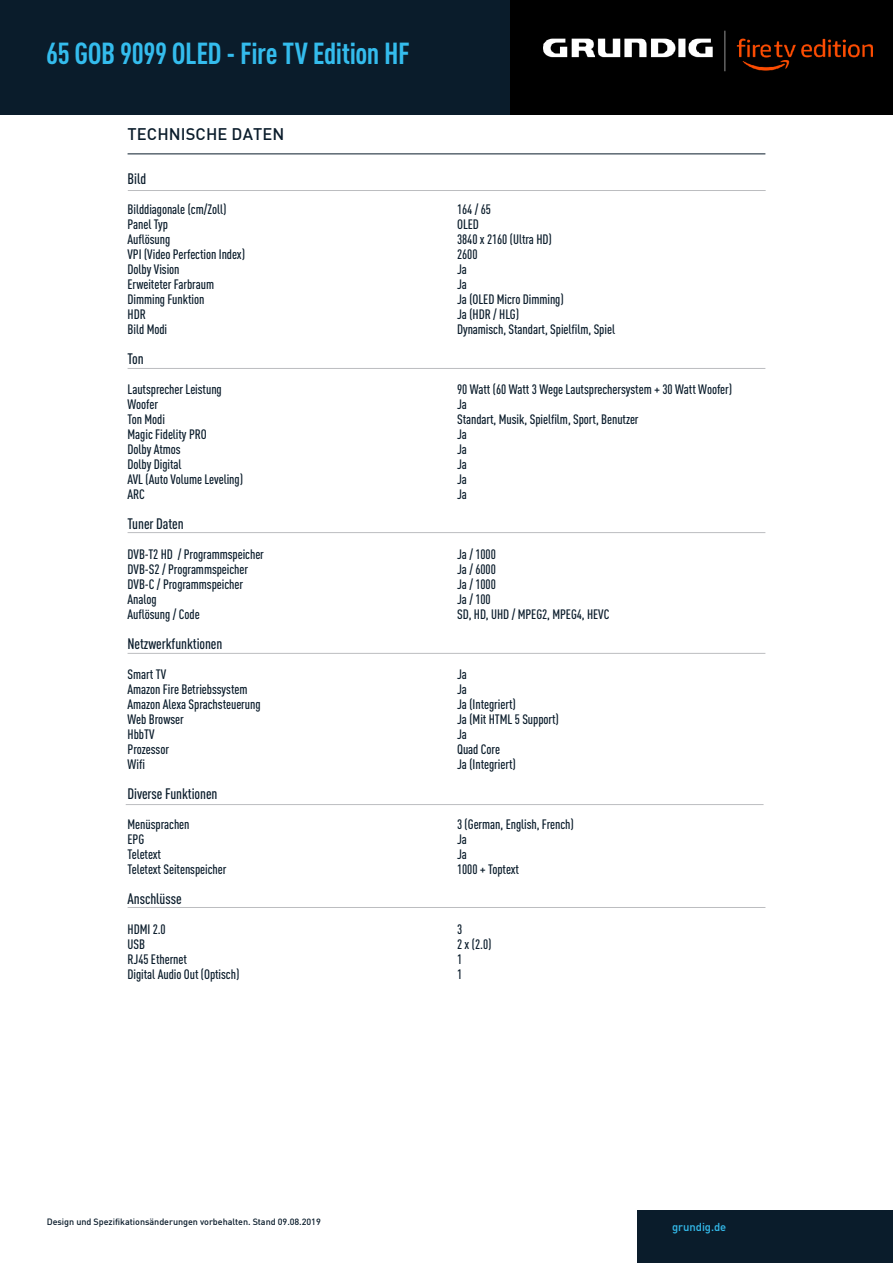
<style>
.page{position:relative;width:893px;height:1263px;background:#fff}
.page>*{position:absolute;margin:0;border:0;box-sizing:border-box;transform-origin:0 0}
.t1{font:700 condensed 30px "DIN Pro";letter-spacing:-.015em;color:#34bced}
.t2{font:16.5px "DIN Medium";letter-spacing:.005em;color:#0a1c2b}
.t3{font:500 condensed 15px "DIN Pro";letter-spacing:-.005em;color:#0a1c2b}
.t4{font:500 condensed 13.5px/15px "DIN Pro";letter-spacing:-.005em;color:#0a1c2b}
.t5{font:11.25px "DIN Medium";letter-spacing:-.005em;color:#34bced}
.t6{font:9px "DIN Medium";letter-spacing:-.005em;color:#0a1c2b}
</style>
<div class="page">
<div style="left:0;top:0;width:510px;height:115px;background:#0a1c2b"></div>
<hr style="left:128px;top:154px;width:637px;height:1px;background:#0a1c2b">
<div style="left:638px;top:1211px;width:255px;height:52px;background:#0a1c2b"></div>
<hr style="left:128px;top:653px;width:637px;height:1px;background:#bcbdc0">
<hr style="left:128px;top:532px;width:637px;height:1px;background:#bcbdc0">
<hr style="left:128px;top:190px;width:638px;height:1px;background:#bcbdc0">
<hr style="left:128px;top:368px;width:637px;height:1px;background:#bcbdc0">
<hr style="left:126px;top:804px;width:638px;height:1px;background:#bcbdc0">
<hr style="left:128px;top:907px;width:637px;height:1px;background:#bcbdc0">
<img style="left:510px;top:0;width:383px;height:115px">
<h1 class="t1" style="left:46px;top:31px;width:365px">65 GOB 9099 OLED - Fire TV Edition HF</h1>
<p class="t2" style="left:128px;top:124px;width:158px">TECHNISCHE DATEN</p>
<p class="t3" style="left:128px;top:168px;width:20px">Bild</p>
<p class="t4" style="left:128px;top:201px;width:119px">Bilddiagonale (cm/Zoll)<br>Panel Typ<br>Auflösung<br>VPI (Video Perfection Index)<br>Dolby Vision<br>Erweiteter Farbraum<br>Dimming Funktion<br>HDR<br>Bild Modi</p>
<p class="t3" style="left:128px;top:348px;width:18px">Ton</p>
<p class="t4" style="left:128px;top:381px;width:117px">Lautsprecher Leistung<br>Woofer<br>Ton Modi<br>Magic Fidelity PRO<br>Dolby Atmos<br>Dolby Digital<br>AVL (Auto Volume Leveling)<br>ARC</p>
<p class="t3" style="left:128px;top:513px;width:58px">Tuner Daten</p>
<p class="t4" style="left:128px;top:546px;width:138px">DVB-T2 HD / Programmspeicher<br>DVB-S2 / Programmspeicher<br>DVB-C / Programmspeicher<br>Analog<br>Auflösung / Code</p>
<p class="t3" style="left:128px;top:633px;width:96px">Netzwerkfunktionen</p>
<p class="t4" style="left:128px;top:666px;width:135px">Smart TV<br>Amazon Fire Betriebssystem<br>Amazon Alexa Sprachsteuerung<br>Web Browser<br>HbbTV<br>Prozessor<br>Wifi</p>
<p class="t3" style="left:128px;top:783px;width:91px">Diverse Funktionen</p>
<p class="t4" style="left:128px;top:816px;width:100px">Menüsprachen<br>EPG<br>Teletext<br>Teletext Seitenspeicher</p>
<p class="t3" style="left:128px;top:888px;width:56px">Anschlüsse</p>
<p class="t4" style="left:128px;top:921px;width:113px">HDMI 2.0<br>USB<br>RJ45 Ethernet<br>Digital Audio Out (Optisch)</p>
<p class="t4" style="left:457px;top:201px;width:159px">164 / 65<br>OLED<br>3840 x 2160 (Ultra HD)<br>2600<br>Ja<br>Ja<br>Ja (OLED Micro Dimming)<br>Ja (HDR / HLG)<br>Dynamisch, Standart, Spielfilm, Spiel</p>
<p class="t4" style="left:457px;top:381px;width:277px">90 Watt (60 Watt 3 Wege Lautsprechersystem + 30 Watt Woofer)<br>Ja<br>Standart, Musik, Spielfilm, Sport, Benutzer<br>Ja<br>Ja<br>Ja<br>Ja<br>Ja</p>
<p class="t4" style="left:457px;top:546px;width:154px">Ja / 1000<br>Ja / 6000<br>Ja / 1000<br>Ja / 100<br>SD, HD, UHD / MPEG2, MPEG4, HEVC</p>
<p class="t4" style="left:457px;top:666px;width:103px">Ja<br>Ja<br>Ja (Integriert)<br>Ja (Mit HTML 5 Support)<br>Ja<br>Quad Core<br>Ja (Integriert)</p>
<p class="t4" style="left:457px;top:816px;width:118px">3 (German, English, French)<br>Ja<br>Ja<br>1000 + Toptext</p>
<p class="t4" style="left:457px;top:921px;width:36px">3<br>2 x (2.0)<br>1<br>1</p>
<p class="t6" style="left:47px;top:1216px;width:276px">Design und Spezifikationsänderungen vorbehalten. Stand 09.08.2019</p>
<p class="t5" style="left:672px;top:1220px;width:56px">grundig.de</p>
</div>
